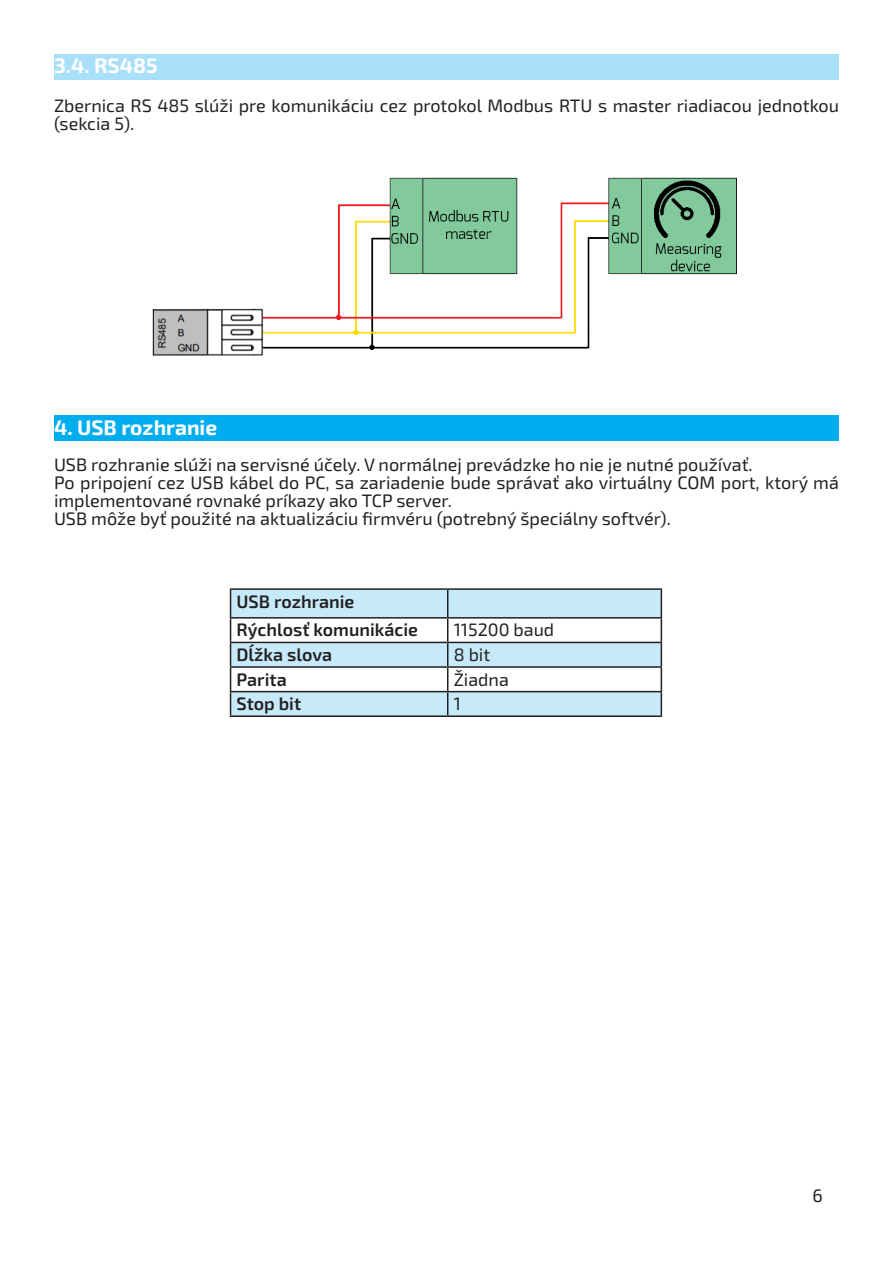
<style>
.page{position:relative;width:893px;height:1263px;background:#fff}
.page>*{position:absolute;margin:0;border:0;box-sizing:border-box;transform-origin:0 0}
.t1{font:700 21px "Exo 2.0";color:#fff}
.Paragraph_Style_1{font:18px/18px "Exo 2.0";color:#231f20}
.t2{font:600 18px "Exo 2.0";color:#231f20}
</style>
<div class="page">
<div style="left:54px;top:54px;width:785px;height:26px;background:#a8dff9"></div>
<img style="left:152px;top:177px;width:585px;height:179px">
<div style="left:54px;top:416px;width:785px;height:25px;background:#00aeef"></div>
<hr style="left:230px;top:588px;width:218px;height:2px;background:#231f20">
<hr style="left:448px;top:588px;width:214px;height:2px;background:#231f20">
<svg style="left:230px;top:590px;width:432px;height:125px"></svg>
<hr style="left:230px;top:715px;width:218px;height:2px;background:#231f20">
<hr style="left:448px;top:715px;width:214px;height:2px;background:#231f20">
<p class="t1" style="left:54px;top:53px;width:105px">3.4. RS485</p>
<p class="Paragraph_Style_1" style="left:54px;top:97px;width:786px">Zbernica RS 485 slúži pre komunikáciu cez protokol Modbus RTU s master riadiacou jednotkou (sekcia 5).</p>
<p class="t1" style="left:54px;top:415px;width:165px">4. USB rozhranie</p>
<p class="Paragraph_Style_1" style="left:54px;top:456px;width:700px">USB rozhranie slúži na servisné účely. V normálnej prevádzke ho nie je nutné používať.</p>
<p class="Paragraph_Style_1" style="left:54px;top:474px;width:786px">Po pripojení cez USB kábel do PC, sa zariadenie bude správať ako virtuálny COM port, ktorý má implementované rovnaké príkazy ako TCP server.</p>
<p class="Paragraph_Style_1" style="left:54px;top:510px;width:618px">USB môže byť použité na aktualizáciu firmvéru (potrebný špeciálny softvér).</p>
<p class="t2" style="left:237px;top:591px;width:119px">USB rozhranie</p>
<p class="t2" style="left:237px;top:619px;width:183px">Rýchlosť komunikácie</p>
<p class="Paragraph_Style_1" style="left:454px;top:621px;width:102px">115200 baud</p>
<p class="t2" style="left:237px;top:644px;width:97px">Dĺžka slova</p>
<p class="Paragraph_Style_1" style="left:454px;top:646px;width:38px">8 bit</p>
<p class="t2" style="left:237px;top:669px;width:52px">Parita</p>
<p class="Paragraph_Style_1" style="left:454px;top:671px;width:57px">Žiadna</p>
<p class="t2" style="left:237px;top:693px;width:66px">Stop bit</p>
<p class="Paragraph_Style_1" style="left:454px;top:695px;width:9px">1</p>
<p class="Paragraph_Style_1" style="left:812px;top:1187px;width:12px">6</p>
</div>
